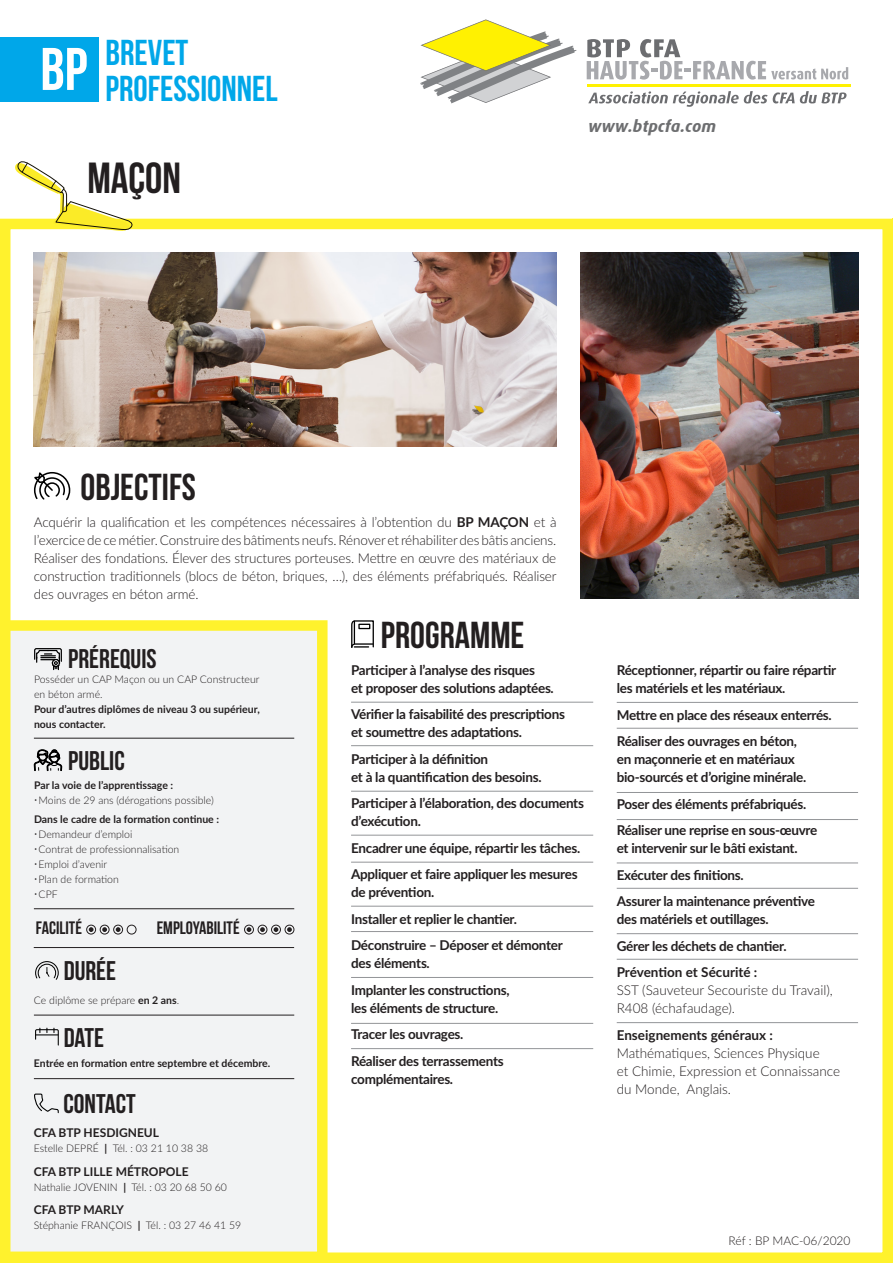
<style>
.page{position:relative;width:893px;height:1263px;background:#fff}
.page>*{position:absolute;margin:0;border:0;box-sizing:border-box;transform-origin:0 0}
.t1{font:700 60px "Bebas Neue";color:#fff}
.t2{font:700 43.5px "Bebas Neue";color:#231f20}
.t3{font:700 37.5px "Bebas Neue";color:#231f20}
.t4{font:700 36px/36px "Bebas Neue";color:#00a7e9}
.t5{font:700 27px "Bebas Neue";color:#231f20}
.t6{font:700 18px "Bebas Neue";color:#231f20}
.t7{font:italic 700 16.5px "Dax";color:#6d6e70}
.puces_TP{font:700 13.5px/18px "Lato";letter-spacing:-.02em;color:#231f20}
.puces_TP-2{font:300 13.5px/18px "Lato";color:#231f20}
.puces_TP-3{font:700 13.5px "Lato";color:#231f20}
.t8{font:700 12px "Lato";color:#231f20}
.t9{font:300 12px "Lato";color:#231f20}
.puce_blanche{font:300 10.5px/15px "Lato";color:#231f20}
.puce_blanche-2{font:700 10.5px/15px "Lato";color:#231f20}
.s1{font-weight:700}
</style>
<div class="page">
<svg style="left:34px;top:472px;width:36px;height:28px"></svg>
<hr style="left:351px;top:702px;width:242px;height:1px;background:#939598">
<hr style="left:351px;top:745px;width:242px;height:1px;background:#939598">
<hr style="left:351px;top:791px;width:242px;height:1px;background:#939598">
<hr style="left:351px;top:862px;width:242px;height:1px;background:#939598">
<hr style="left:351px;top:906px;width:242px;height:1px;background:#939598">
<hr style="left:351px;top:931px;width:242px;height:1px;background:#939598">
<hr style="left:351px;top:977px;width:242px;height:1px;background:#939598">
<hr style="left:351px;top:1023px;width:242px;height:1px;background:#939598">
<hr style="left:351px;top:1048px;width:242px;height:1px;background:#939598">
<hr style="left:351px;top:835px;width:242px;height:1px;background:#939598">
<hr style="left:617px;top:702px;width:241px;height:1px;background:#939598">
<hr style="left:617px;top:728px;width:241px;height:1px;background:#939598">
<hr style="left:617px;top:792px;width:241px;height:1px;background:#939598">
<hr style="left:617px;top:819px;width:241px;height:1px;background:#939598">
<hr style="left:617px;top:862px;width:241px;height:1px;background:#939598">
<hr style="left:617px;top:888px;width:241px;height:1px;background:#939598">
<hr style="left:617px;top:933px;width:241px;height:1px;background:#939598">
<hr style="left:617px;top:959px;width:241px;height:1px;background:#939598">
<hr style="left:617px;top:1022px;width:241px;height:1px;background:#939598">
<svg style="left:351px;top:620px;width:23px;height:28px"></svg>
<img style="left:34px;top:252px;width:523px;height:195px">
<img style="left:580px;top:252px;width:279px;height:346px">
<div style="left:0;top:219px;width:893px;height:1044px;border:10px solid #fff22d"></div>
<svg style="left:0;top:620px;width:328px;height:642px"></svg>
<hr style="left:0;top:1262px;width:893px;height:1px;background:#fff22d">
<hr style="left:892px;top:219px;width:1px;height:1044px;background:#fff22d">
<svg style="left:14px;top:161px;width:120px;height:70px"></svg>
<div style="left:0;top:37px;width:98px;height:64px;background:#00a7e9"></div>
<svg style="left:420px;top:19px;width:156px;height:84px"></svg>
<hr style="left:586px;top:84px;width:264px;height:3px;background:#fff101">
<svg style="left:587px;top:39px;width:261px;height:41px"></svg>
<svg style="left:588px;top:91px;width:258px;height:16px"></svg>
<p class="t1" style="left:40px;top:36px;width:48px">BP</p>
<p class="t4" style="left:106px;top:34px;width:174px">BREVET<br>PROFESSIONNEL</p>
<p class="t2" style="left:87px;top:154px;width:95px">MAÇON</p>
<p class="t7" style="left:588px;top:117px;width:129px">www.btpcfa.com</p>
<p class="t3" style="left:81px;top:466px;width:117px">OBJECTIFS</p>
<p class="puces_TP-2" style="left:34px;top:512px;width:524px;text-align:justify">Acquérir la qualification et les compétences nécessaires à l’obtention du <span class="s1">BP MAÇON</span> et à l’exercice de ce métier. Construire des bâtiments neufs. Rénover et réhabiliter des bâtis anciens.<br>Réaliser des fondations. Élever des structures porteuses. Mettre en œuvre des matériaux de construction traditionnels (blocs de béton, briques, …), des éléments préfabriqués. Réaliser des ouvrages en béton armé.</p>
<p class="t5" style="left:68px;top:644px;width:90px">PRÉREQUIS</p>
<p class="puce_blanche" style="left:34px;top:672px;width:227px">Posséder un CAP Maçon ou un CAP Constructeur en béton armé.</p>
<p class="puce_blanche-2" style="left:34px;top:701px;width:227px">Pour d’autres diplômes de niveau 3 ou supérieur, nous contacter.</p>
<p class="t5" style="left:68px;top:745px;width:58px">PUBLIC</p>
<p class="puce_blanche-2" style="left:34px;top:777px;width:141px">Par la voie de l’apprentissage :</p>
<p class="puce_blanche" style="left:39px;top:792px;width:177px">Moins de 29 ans (dérogations possible)</p>
<p class="puce_blanche-2" style="left:34px;top:811px;width:187px">Dans le cadre de la formation continue :</p>
<p class="puce_blanche" style="left:39px;top:826px;width:95px">Demandeur d’emploi</p>
<p class="puce_blanche" style="left:39px;top:841px;width:142px">Contrat de professionnalisation</p>
<p class="puce_blanche" style="left:39px;top:856px;width:70px">Emploi d’avenir</p>
<p class="puce_blanche" style="left:39px;top:871px;width:82px">Plan de formation</p>
<p class="puce_blanche" style="left:39px;top:886px;width:21px">CPF</p>
<p class="t6" style="left:36px;top:918px;width:48px">FACILITÉ</p>
<p class="t6" style="left:157px;top:918px;width:84px">EMPLOYABILITÉ</p>
<p class="t5" style="left:64px;top:956px;width:54px">DURÉE</p>
<p class="puce_blanche" style="left:34px;top:992px;width:147px">Ce diplôme se prépare <span class="s1">en 2 ans</span>.</p>
<p class="t5" style="left:64px;top:1022px;width:42px">DATE</p>
<p class="puce_blanche-2" style="left:34px;top:1055px;width:238px">Entrée en formation entre septembre et décembre.</p>
<p class="t5" style="left:64px;top:1089px;width:74px">CONTACT</p>
<p class="t8" style="left:34px;top:1124px;width:127px">CFA BTP HESDIGNEUL</p>
<p class="puce_blanche" style="left:34px;top:1140px;width:176px">Estelle DEPRÉ <span class="s1">|</span> Tél. : 03 21 10 38 38</p>
<p class="t8" style="left:34px;top:1162px;width:156px">CFA BTP LILLE MÉTROPOLE</p>
<p class="puce_blanche" style="left:34px;top:1179px;width:195px">Nathalie JOVENIN <span class="s1">|</span> Tél. : 03 20 68 50 60</p>
<p class="t8" style="left:34px;top:1201px;width:92px">CFA BTP MARLY</p>
<p class="puce_blanche" style="left:34px;top:1217px;width:209px">Stéphanie FRANÇOIS <span class="s1">|</span> Tél. : 03 27 46 41 59</p>
<p class="t3" style="left:381px;top:615px;width:145px">PROGRAMME</p>
<p class="puces_TP" style="left:351px;top:660px;width:204px">Participer à l’analyse des risques<br>et proposer des solutions adaptées.</p>
<p class="puces_TP" style="left:351px;top:705px;width:215px">Vérifier la faisabilité des prescriptions et soumettre des adaptations.</p>
<p class="puces_TP" style="left:351px;top:749px;width:192px">Participer à la définition<br>et à la quantification des besoins.</p>
<p class="puces_TP" style="left:351px;top:794px;width:234px">Participer à l’élaboration, des documents d’exécution.</p>
<p class="puces_TP" style="left:351px;top:838px;width:231px">Encadrer une équipe, répartir les tâches.</p>
<p class="puces_TP" style="left:351px;top:865px;width:228px">Appliquer et faire appliquer les mesures de prévention.</p>
<p class="puces_TP" style="left:351px;top:909px;width:167px">Installer et replier le chantier.</p>
<p class="puces_TP" style="left:351px;top:936px;width:213px">Déconstruire – Déposer et démonter des éléments.</p>
<p class="puces_TP" style="left:351px;top:980px;width:160px">Implanter les constructions, les éléments de structure.</p>
<p class="puces_TP" style="left:351px;top:1025px;width:114px">Tracer les ouvrages.</p>
<p class="puces_TP" style="left:351px;top:1051px;width:154px">Réaliser des terrassements complémentaires.</p>
<p class="puces_TP" style="left:617px;top:661px;width:221px">Réceptionner, répartir ou faire répartir les matériels et les matériaux.</p>
<p class="puces_TP" style="left:617px;top:705px;width:217px">Mettre en place des réseaux enterrés.</p>
<p class="puces_TP" style="left:617px;top:732px;width:191px">Réaliser des ouvrages en béton, en maçonnerie et en matériaux bio-sourcés et d’origine minérale.</p>
<p class="puces_TP" style="left:617px;top:794px;width:191px">Poser des éléments préfabriqués.</p>
<p class="puces_TP" style="left:617px;top:821px;width:202px">Réaliser une reprise en sous-œuvre et intervenir sur le bâti existant.</p>
<p class="puces_TP" style="left:617px;top:865px;width:129px">Exécuter des finitions.</p>
<p class="puces_TP" style="left:617px;top:892px;width:200px">Assurer la maintenance préventive des matériels et outillages.</p>
<p class="puces_TP" style="left:617px;top:936px;width:171px">Gérer les déchets de chantier.</p>
<p class="puces_TP-3" style="left:617px;top:962px;width:142px">Prévention et Sécurité :</p>
<p class="puces_TP-2" style="left:617px;top:981px;width:218px">SST (Sauveteur Secouriste du Travail),<br>R408 (échafaudage).</p>
<p class="puces_TP-3" style="left:617px;top:1025px;width:158px">Enseignements généraux :</p>
<p class="puces_TP-2" style="left:617px;top:1043px;width:225px">Mathématiques, Sciences Physique<br>et Chimie, Expression et Connaissance du Monde, Anglais.</p>
<p class="t9" style="left:729px;top:1233px;width:123px">Réf : BP MAC-06/2020</p>
</div>
